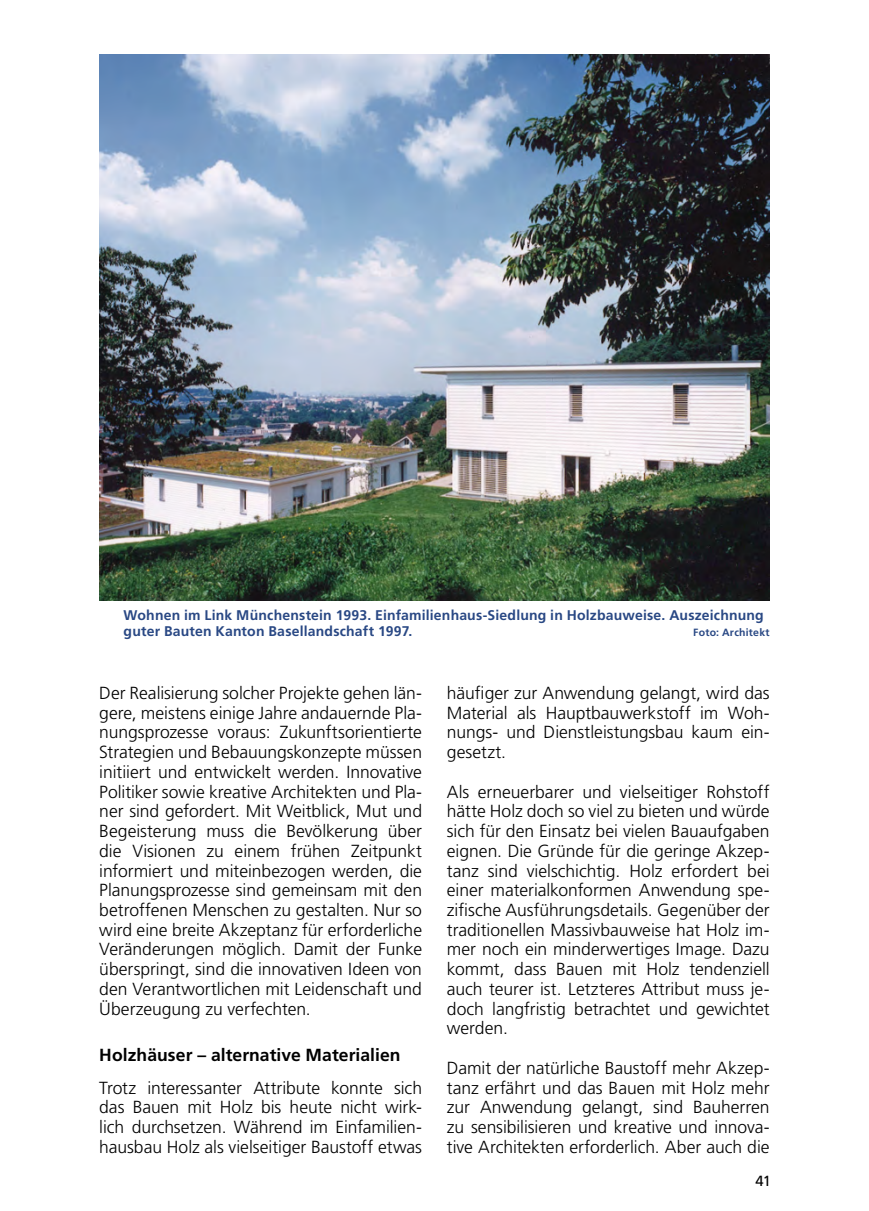
<style>
.page{position:relative;width:869px;height:1211px;background:#fff}
.page>*{position:absolute;margin:0;border:0;box-sizing:border-box;transform-origin:0 0}
.t1{font:300 17.5px/19.8px "Frutiger LT";color:#000;text-align:justify}
._03_Zwischentitel{font:700 17.5px "Frutiger LT";color:#000}
.t2{font:14.7px "Frutiger LT";color:#000}
._04_Bildlegende___8{font:700 14px/15.8px "Frutiger LT";letter-spacing:.01em;color:#294884}
._04_Bildlegende___8-2{font:700 10.5px "Frutiger LT";letter-spacing:.025em;color:#294884}
</style>
<div class="page">
<img style="left:99px;top:55px;width:670px;height:545px">
<p class="_04_Bildlegende___8" style="left:124px;top:607px;width:641px">Wohnen im Link Münchenstein 1993. Einfamilienhaus-Siedlung in Holzbauweise. Auszeichnung guter Bauten Kanton Basellandschaft 1997.</p>
<p class="_04_Bildlegende___8-2" style="left:693px;top:626px;width:78px">Foto: Architekt</p>
<p class="t1" style="left:99px;top:683px;width:324px">Der Realisierung solcher Projekte gehen län&shy;gere, meistens einige Jahre andauernde Pla&shy;nungsprozesse voraus: Zukunftsorientierte Strategien und Bebauungskonzepte müssen initiiert und entwickelt werden. Innovative Politiker sowie kreative Architekten und Pla&shy;ner sind gefordert. Mit Weitblick, Mut und Begeisterung muss die Bevölkerung über die Visionen zu einem frühen Zeitpunkt informiert und miteinbezogen werden, die Planungsprozesse sind gemeinsam mit den betroffenen Menschen zu gestalten. Nur so wird eine breite Akzeptanz für erforderliche Veränderungen möglich. Damit der Funke überspringt, sind die innovativen Ideen von den Verantwortlichen mit Leidenschaft und Überzeugung zu verfechten.</p>
<p class="_03_Zwischentitel" style="left:99px;top:1045px;width:303px">Holzhäuser – alternative Materialien</p>
<p class="t1" style="left:99px;top:1077px;width:324px">Trotz interessanter Attribute konnte sich das Bauen mit Holz bis heute nicht wirk&shy;lich durchsetzen. Während im Einfamilien&shy;hausbau Holz als vielseitiger Baustoff etwas</p>
<p class="t1" style="left:446px;top:683px;width:324px">häufiger zur Anwendung gelangt, wird das Material als Hauptbauwerkstoff im Woh&shy;nungs- und Dienstleistungsbau kaum ein&shy;gesetzt.</p>
<p class="t1" style="left:446px;top:782px;width:324px">Als erneuerbarer und vielseitiger Rohstoff hätte Holz doch so viel zu bieten und würde sich für den Einsatz bei vielen Bauaufgaben eignen. Die Gründe für die geringe Akzep&shy;tanz sind vielschichtig. Holz erfordert bei einer materialkonformen Anwendung spe&shy;zifische Ausführungsdetails. Gegenüber der traditionellen Massivbauweise hat Holz im&shy;mer noch ein minderwertiges Image. Dazu kommt, dass Bauen mit Holz tendenziell auch teurer ist. Letzteres Attribut muss je&shy;doch langfristig betrachtet und gewichtet werden.</p>
<p class="t1" style="left:446px;top:1058px;width:324px">Damit der natürliche Baustoff mehr Akzep&shy;tanz erfährt und das Bauen mit Holz mehr zur Anwendung gelangt, sind Bauherren zu sensibilisieren und kreative und innova&shy;tive Architekten erforderlich. Aber auch die</p>
<p class="t2" style="left:755px;top:1172px;width:17px">41</p>
</div>
